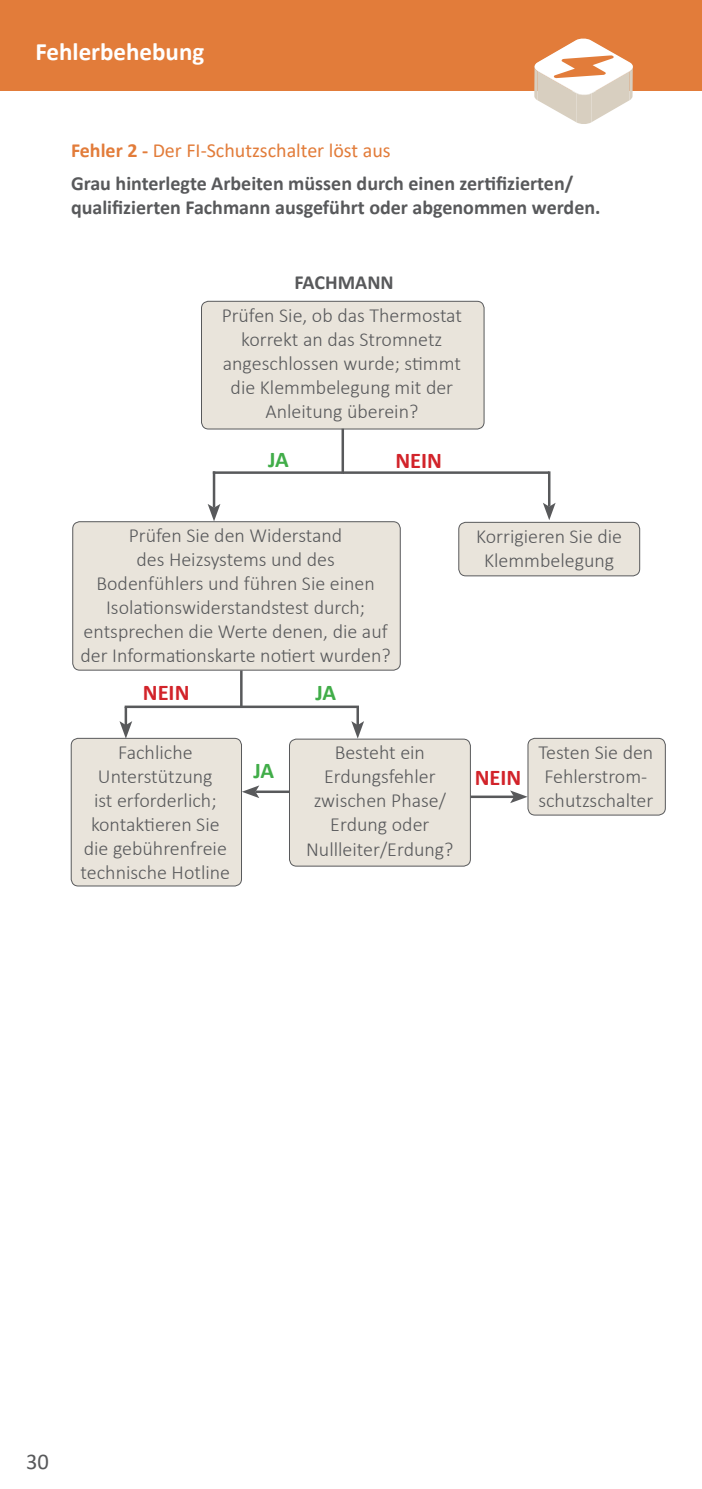
<style>
.page{position:relative;width:702px;height:1489px;background:#fff}
.page>*{position:absolute;margin:0;border:0;box-sizing:border-box;transform-origin:0 0}
.t1{font:700 25px "Calibri";color:#fff}
.t2{font:700 22.5px "Calibri";color:#d2232a}
.t3{font:700 22.5px "Calibri";color:#41ad49}
.t4{font:22.5px "Calibri";color:#58595b}
.t5{font:300 20px/24px "Calibri";color:#58595b;text-align:center}
.t6{font:700 20px/33.5px "Calibri";color:#58595b}
.s1{color:#e27c3a}
.s2{font-weight:400;color:#e27c3a}
</style>
<div class="page">
<div style="left:0;top:0;width:702px;height:91px;background:#e27c3a"></div>
<svg style="left:534px;top:38px;width:99px;height:86px"></svg>
<div style="left:71px;top:738px;width:170px;height:148px;background:#e9e4db;border-radius:7px"></div>
<div style="left:71px;top:738px;width:171px;height:148px;border:1px solid #58595b;border-radius:7px"></div>
<div style="left:73px;top:521px;width:327px;height:149px;background:#e9e4db;border-radius:7px"></div>
<div style="left:72px;top:521px;width:328px;height:149px;border:1px solid #58595b;border-radius:7px"></div>
<div style="left:289px;top:739px;width:181px;height:127px;background:#e9e4db;border-radius:7px"></div>
<div style="left:289px;top:738px;width:181px;height:128px;border:1px solid #58595b;border-radius:7px"></div>
<div style="left:528px;top:738px;width:137px;height:77px;background:#e9e4db;border-radius:7px"></div>
<div style="left:527px;top:738px;width:138px;height:77px;border:1px solid #58595b;border-radius:7px"></div>
<div style="left:201px;top:301px;width:283px;height:128px;background:#e9e4db;border-radius:7px"></div>
<div style="left:201px;top:301px;width:283px;height:128px;border:1px solid #58595b;border-radius:7px"></div>
<div style="left:459px;top:522px;width:180px;height:54px;background:#e9e4db;border-radius:7px"></div>
<div style="left:458px;top:522px;width:182px;height:54px;border:1px solid #58595b;border-radius:7px"></div>
<svg style="left:119px;top:706px;width:13px;height:32px"></svg>
<hr style="left:356px;top:706px;width:3px;height:19px;background:#58595b">
<svg style="left:351px;top:721px;width:13px;height:17px"></svg>
<hr style="left:240px;top:670px;width:2px;height:36px;background:#58595b">
<hr style="left:341px;top:428px;width:3px;height:46px;background:#58595b">
<hr style="left:213px;top:471px;width:129px;height:3px;background:#58595b">
<hr style="left:343px;top:471px;width:206px;height:3px;background:#58595b">
<hr style="left:213px;top:471px;width:2px;height:36px;background:#58595b">
<svg style="left:208px;top:504px;width:12px;height:17px"></svg>
<hr style="left:548px;top:471px;width:2px;height:35px;background:#58595b">
<svg style="left:543px;top:502px;width:12px;height:18px"></svg>
<hr style="left:125px;top:705px;width:234px;height:3px;background:#58595b">
<hr style="left:255px;top:790px;width:35px;height:3px;background:#58595b">
<svg style="left:242px;top:785px;width:17px;height:13px"></svg>
<hr style="left:470px;top:795px;width:44px;height:3px;background:#58595b">
<svg style="left:510px;top:790px;width:17px;height:13px"></svg>
<p class="t1" style="left:35px;top:34px;width:170px">Fehlerbehebung</p>
<p class="t6" style="left:71px;top:133px;width:504px"><span class="s1">Fehler 2 -</span> <span class="s2">Der FI-Schutzschalter löst aus<br></span>Grau hinterlegte Arbeiten müssen durch einen zertifizierten/</p>
<p class="t6" style="left:71px;top:191px;width:531px">qualifizierten Fachmann ausgeführt oder abgenommen werden.</p>
<p class="t6" style="left:294px;top:265px;width:101px">FACHMANN</p>
<p class="t5" style="left:222px;top:303px;width:242px">Prüfen Sie, ob das Thermostat korrekt an das Stromnetz angeschlossen wurde; stimmt die Klemmbelegung mit der<br>Anleitung überein?</p>
<p class="t3" style="left:268px;top:444px;width:22px">JA</p>
<p class="t2" style="left:395px;top:445px;width:48px">NEIN</p>
<p class="t5" style="left:81px;top:523px;width:312px">Prüfen Sie den Widerstand<br>des Heizsystems und des<br>Bodenfühlers und führen Sie einen<br>Isolationswiderstandstest durch; entsprechen die Werte denen, die auf der Informationskarte notiert wurden?</p>
<p class="t2" style="left:143px;top:676px;width:48px">NEIN</p>
<p class="t3" style="left:315px;top:676px;width:22px">JA</p>
<p class="t5" style="left:476px;top:524px;width:147px">Korrigieren Sie die<br>Klemmbelegung</p>
<p class="t5" style="left:81px;top:739px;width:151px">Fachliche<br>Unterstützung<br>ist erforderlich; kontaktieren Sie die gebührenfreie technische Hotline</p>
<p class="t3" style="left:253px;top:755px;width:22px">JA</p>
<p class="t5" style="left:306px;top:740px;width:149px">Besteht ein<br>Erdungsfehler zwischen Phase/<br>Erdung oder<br>Nullleiter/Erdung?</p>
<p class="t5" style="left:538px;top:739px;width:116px;text-align:left">Testen Sie den<br>Fehlerstrom&shy;schutzschalter</p>
<p class="t2" style="left:474px;top:762px;width:48px">NEIN</p>
<p class="t4" style="left:26px;top:1446px;width:24px">30</p>
</div>
